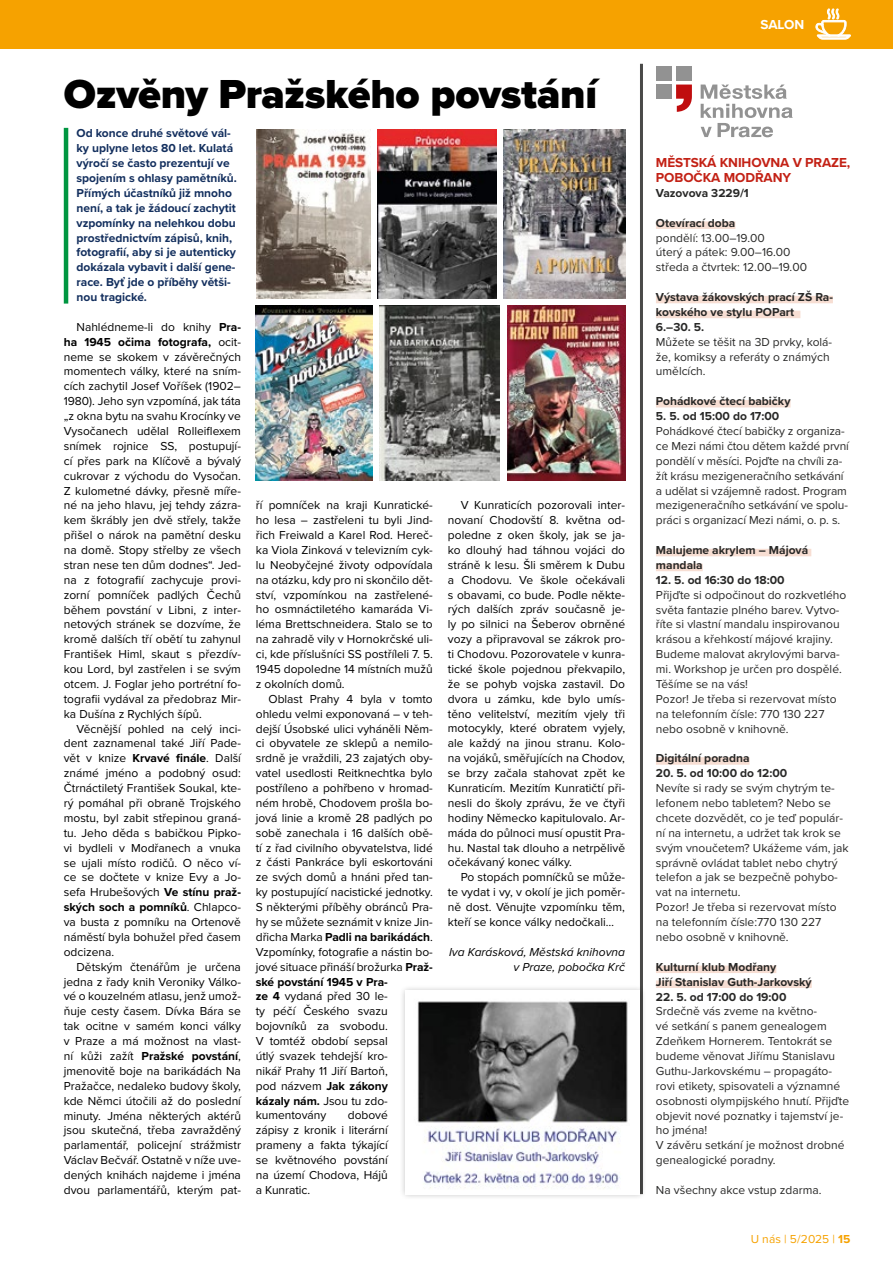
<style>
.page{position:relative;width:893px;height:1263px;background:#fff}
.page>*{position:absolute;margin:0;border:0;box-sizing:border-box;transform-origin:0 0}
.t1{font:900 42px "Proxima Nova";letter-spacing:-.01em;color:#000}
.t2{font:700 13.5px/14.9px "Proxima Nova";letter-spacing:-.005em;color:#c32115}
.t3{font:700 13.5px "Proxima Nova";letter-spacing:-.005em;color:#fff}
.t4{font:12px/14.9px "Proxima Nova";letter-spacing:-.005em;color:#000;text-align:justify}
.t5{font:12px/14.9px "Proxima Nova";color:#282827}
.t6{font:700 12px/14.9px "Proxima Nova";color:#132f5e}
.t7{font:700 12px/14.9px "Proxima Nova";color:#282827}
.t8{font:italic 12px/14.9px "Proxima Nova";color:#000;text-align:right}
.t9{font:12px "Proxima Nova";color:#f6a200}
.s1{font-weight:700}
</style>
<div class="page">
<div style="left:0;top:0;width:893px;height:48px;background:#f6a200"></div>
<svg style="left:815px;top:8px;width:36px;height:32px"></svg>
<hr style="left:640px;top:64px;width:3px;height:1130px;background:#4a4a49">
<div style="left:656px;top:221px;width:79px;height:8px;background:#f7ded3"></div>
<div style="left:656px;top:296px;width:177px;height:7px;background:#f7ded3"></div>
<div style="left:656px;top:311px;width:144px;height:7px;background:#f7ded3"></div>
<div style="left:656px;top:400px;width:134px;height:7px;background:#f7ded3"></div>
<div style="left:656px;top:549px;width:155px;height:7px;background:#f7ded3"></div>
<div style="left:656px;top:564px;width:47px;height:7px;background:#f7ded3"></div>
<div style="left:656px;top:757px;width:94px;height:8px;background:#f7ded3"></div>
<div style="left:656px;top:965px;width:120px;height:8px;background:#f7ded3"></div>
<div style="left:656px;top:980px;width:156px;height:8px;background:#f7ded3"></div>
<svg style="left:676px;top:85px;width:16px;height:27px"></svg>
<div style="left:676px;top:67px;width:16px;height:14px;background:#929292"></div>
<div style="left:656px;top:67px;width:16px;height:14px;background:#929292"></div>
<div style="left:656px;top:85px;width:16px;height:14px;background:#929292"></div>
<svg style="left:701px;top:85px;width:92px;height:52px"></svg>
<hr style="left:64px;top:128px;width:4px;height:176px;background:#009641">
<div style="left:399px;top:985px;width:247px;height:216px;background:#000;opacity:.25"></div>
<img style="left:405px;top:991px;width:235px;height:203px">
<img style="left:256px;top:130px;width:115px;height:168px">
<img style="left:377px;top:130px;width:120px;height:168px">
<img style="left:504px;top:130px;width:121px;height:168px">
<img style="left:256px;top:305px;width:116px;height:175px">
<img style="left:379px;top:305px;width:121px;height:175px">
<img style="left:507px;top:305px;width:118px;height:175px">
<h1 class="t1" style="left:64px;top:62px;width:535px">Ozvěny Pražského povstání</h1>
<p class="t6" style="left:77px;top:126px;width:162px">Od konce druhé světové vál&shy;ky uplyne letos 80 let. Kulatá výročí se často prezentují ve spojením s ohlasy pamětníků.<br>Přímých účastníků již mnoho není, a tak je žádoucí zachytit vzpomínky na nelehkou dobu prostřednictvím zápisů, knih, fotografií, aby si je autenticky dokázala vybavit i další gene&shy;race. Byť jde o příběhy větši&shy;nou tragické.</p>
<p class="t4" style="left:64px;top:319px;width:179px;text-indent:13px">Nahlédneme-li do knihy <span class="s1">Pra&shy;ha 1945 očima fotografa,</span> ocit&shy;neme se skokem v závěrečných momentech války, které na sním&shy;cích zachytil Josef Voříšek (1902– 1980). Jeho syn vzpomíná, jak táta „z okna bytu na svahu Krocínky ve Vysočanech udělal Rolleiflexem snímek rojnice SS, postupují&shy;cí přes park na Klíčově a bývalý cukrovar z východu do Vysočan.<br>Z kulometné dávky, přesně míře&shy;né na jeho hlavu, jej tehdy zázra&shy;kem škrábly jen dvě střely, takže přišel o nárok na pamětní desku na domě. Stopy střelby ze všech stran nese ten dům dodnes“. Jed&shy;na z fotografií zachycuje provi&shy;zorní pomníček padlých Čechů během povstání v Libni, z inter&shy;netových stránek se dozvíme, že kromě dalších tří obětí tu zahynul František Himl, skaut s přezdív&shy;kou Lord, byl zastřelen i se svým otcem. J. Foglar jeho portrétní fo&shy;tografii vydával za předobraz Mir&shy;ka Dušína z Rychlých šípů.</p>
<p class="t4" style="left:64px;top:721px;width:179px;text-indent:13px">Věcnější pohled na celý inci&shy;dent zaznamenal také Jiří Pade&shy;vět v knize <span class="s1">Krvavé finále</span>. Další známé jméno a podobný osud:<br>Čtrnáctiletý František Soukal, kte&shy;rý pomáhal při obraně Trojského mostu, byl zabit střepinou graná&shy;tu. Jeho děda s babičkou Pipko&shy;vi bydleli v Modřanech a vnuka se ujali místo rodičů. O něco ví&shy;ce se dočtete v knize Evy a Jo&shy;sefa Hrubešových <span class="s1">Ve stínu praž&shy;ských soch a pomníků</span>. Chlapco&shy;va busta z pomníku na Ortenově náměstí byla bohužel před časem odcizena.</p>
<p class="t4" style="left:64px;top:959px;width:179px;text-indent:13px">Dětským čtenářům je určena jedna z řady knih Veroniky Válko&shy;vé o kouzelném atlasu, jenž umož&shy;ňuje cesty časem. Dívka Bára se tak ocitne v samém konci války v Praze a má možnost na vlast&shy;ní kůži zažít <span class="s1">Pražské povstání</span>, jmenovitě boje na barikádách Na Pražačce, nedaleko budovy školy, kde Němci útočili až do poslední minuty. Jména některých aktérů jsou skutečná, třeba zavražděný parlamentář, policejní strážmistr Václav Bečvář. Ostatně v níže uve&shy;dených knihách najdeme i jména dvou parlamentářů, kterým pat-</p>
<p class="t4" style="left:256px;top:497px;width:178px">ří pomníček na kraji Kunratické&shy;ho lesa – zastřeleni tu byli Jind&shy;řich Freiwald a Karel Rod. Hereč&shy;ka Viola Zinková v televizním cyk&shy;lu Neobyčejné životy odpovídala na otázku, kdy pro ni skončilo dět&shy;ství, vzpomínkou na zastřelené&shy;ho osmnáctiletého kamaráda Vi&shy;léma Brettschneidera. Stalo se to na zahradě vily v Hornokrčské uli&shy;ci, kde příslušníci SS postříleli 7. 5.<br>1945 dopoledne 14 místních mužů z okolních domů.</p>
<p class="t4" style="left:256px;top:691px;width:178px;text-align:left;text-indent:13px">Oblast Prahy 4 byla v tomto ohledu velmi exponovaná – v teh&shy;dejší Úsobské ulici vyháněli Něm&shy;ci obyvatele ze sklepů a nemilo&shy;srdně je vraždili, 23 zajatých oby&shy;vatel usedlosti Reitknechtka bylo postříleno a pohřbeno v hromad&shy;ném hrobě, Chodovem prošla bo&shy;jová linie a kromě 28 padlých po sobě zanechala i 16 dalších obě&shy;tí z řad civilního obyvatelstva, lidé z části Pankráce byli eskortováni ze svých domů a hnáni před tan&shy;ky postupující nacistické jednotky.<br>S některými příběhy obránců Pra&shy;hy se můžete seznámit v knize Jin&shy;dřicha Marka <span class="s1">Padli na barikádách</span>.<br>Vzpomínky, fotografie a nástin bo&shy;jové situace přináší brožurka <span class="s1">Praž&shy;ské povstání 1945 v Pra-<br>ze 4</span> vydaná před 30 le-<br>ty péčí Českého svazu bojovníků za svobodu.<br>V tomtéž období sepsal<br>útlý svazek tehdejší kro-<br>nikář Prahy 11 Jiří Bartoň,<br>pod názvem <span class="s1">Jak zákony<br>kázaly nám.</span> Jsou tu zdo&shy;kumentovány</p>
<p class="t4" style="left:256px;top:1107px;width:133px;text-indent:92px">dobové zápisy z kronik i literární prameny a fakta týkající se květnového povstání na území Chodova, Hájů a Kunratic.</p>
<p class="t4" style="left:448px;top:497px;width:179px;text-indent:13px">V Kunraticích pozorovali inter&shy;novaní Chodovští 8. května od&shy;poledne z oken školy, jak se ja&shy;ko dlouhý had táhnou vojáci do stráně k lesu. Šli směrem k Dubu a Chodovu. Ve škole očekávali s obavami, co bude. Podle někte&shy;rých dalších zpráv současně je&shy;ly po silnici na Šeberov obrněné vozy a připravoval se zákrok pro&shy;ti Chodovu. Pozorovatele v kunra&shy;tické škole pojednou překvapilo, že se pohyb vojska zastavil. Do dvora u zámku, kde bylo umís&shy;těno velitelství, mezitím vjely tři motocykly, které obratem vyjely, ale každý na jinou stranu. Kolo&shy;na vojáků, směřujících na Chodov, se brzy začala stahovat zpět ke Kunraticím. Mezitím Kunratičtí při&shy;nesli do školy zprávu, že ve čtyři hodiny Německo kapitulovalo. Ar&shy;máda do půlnoci musí opustit Pra&shy;hu. Nastal tak dlouho a netrpělivě očekávaný konec války.</p>
<p class="t4" style="left:448px;top:869px;width:179px;text-indent:13px">Po stopách pomníčků se může&shy;te vydat i vy, v okolí je jich poměr&shy;ně dost. Věnujte vzpomínku těm, kteří se konce války nedočkali…</p>
<p class="t8" style="left:449px;top:944px;width:177px">Iva Karásková, Městská knihovna v Praze, pobočka Krč</p>
<p class="t3" style="left:760px;top:15px;width:46px">SALON</p>
<p class="t2" style="left:656px;top:155px;width:196px">MĚSTSKÁ KNIHOVNA V PRAZE,<br>POBOČKA MODŘANY</p>
<p class="t7" style="left:656px;top:185px;width:94px">Vazovova 3229/1</p>
<p class="t7" style="left:656px;top:215px;width:81px">Otevírací doba</p>
<p class="t5" style="left:656px;top:230px;width:153px">pondělí: 13.00–19.00<br>úterý a pátek: 9.00–16.00 středa a čtvrtek: 12.00–19.00</p>
<p class="t7" style="left:656px;top:289px;width:178px">Výstava žákovských prací ZŠ Ra&shy;kovského ve stylu POPart<br>6.–30. 5.</p>
<p class="t5" style="left:656px;top:334px;width:178px">Můžete se těšit na 3D prvky, kolá&shy;že, komiksy a referáty o známých umělcích.</p>
<p class="t7" style="left:656px;top:393px;width:136px">Pohádkové čtecí babičky</p>
<p class="t7" style="left:656px;top:408px;width:125px">5. 5. od 15:00 do 17:00</p>
<p class="t5" style="left:656px;top:423px;width:195px">Pohádkové čtecí babičky z organiza&shy;ce Mezi námi čtou dětem každé první pondělí v měsíci. Pojďte na chvíli za&shy;žít krásu mezigeneračního setkávání a udělat si vzájemně radost. Program mezigeneračního setkávání ve spolu&shy;práci s organizací Mezi námi, o. p. s.</p>
<p class="t7" style="left:656px;top:542px;width:154px">Malujeme akrylem – Májová mandala</p>
<p class="t7" style="left:656px;top:572px;width:130px">12. 5. od 16:30 do 18:00</p>
<p class="t5" style="left:656px;top:587px;width:192px">Přijďte si odpočinout do rozkvetlého světa fantazie plného barev. Vytvo&shy;říte si vlastní mandalu inspirovanou krásou a křehkostí májové krajiny.<br>Budeme malovat akrylovými barva&shy;mi. Workshop je určen pro dospělé.<br>Těšíme se na vás!<br>Pozor! Je třeba si rezervovat místo na telefonním čísle: 770 130 227 nebo osobně v knihovně.</p>
<p class="t7" style="left:656px;top:751px;width:95px">Digitální poradna</p>
<p class="t7" style="left:656px;top:765px;width:133px">20. 5. od 10:00 do 12:00</p>
<p class="t5" style="left:656px;top:780px;width:194px">Nevíte si rady se svým chytrým te&shy;lefonem nebo tabletem? Nebo se chcete dozvědět, co je teď populár&shy;ní na internetu, a udržet tak krok se svým vnoučetem? Ukážeme vám, jak správně ovládat tablet nebo chytrý telefon a jak se bezpečně pohybo&shy;vat na internetu.<br>Pozor! Je třeba si rezervovat místo na telefonním čísle:770 130 227 nebo osobně v knihovně.</p>
<p class="t7" style="left:656px;top:959px;width:157px">Kulturní klub Modřany<br>Jiří Stanislav Guth-Jarkovský</p>
<p class="t7" style="left:656px;top:989px;width:132px">22. 5. od 17:00 do 19:00</p>
<p class="t5" style="left:656px;top:1003px;width:195px">Srdečně vás zveme na květno-<br>vé setkání s panem genealogem<br>Zdeňkem Hornerem. Tentokrát se budeme věnovat Jiřímu Stanislavu<br>Guthu-Jarkovskému – propagáto&shy;rovi etikety, spisovateli a významné osobnosti olympijského hnutí. Přijďte objevit nové poznatky i tajemství je&shy;ho jména!<br>V závěru setkání je možnost drobné genealogické poradny.</p>
<p class="t5" style="left:656px;top:1182px;width:167px">Na všechny akce vstup zdarma.</p>
<p class="t9" style="left:751px;top:1230px;width:101px">U nás | 5/2025 | <span class="s1">15</span></p>
</div>
